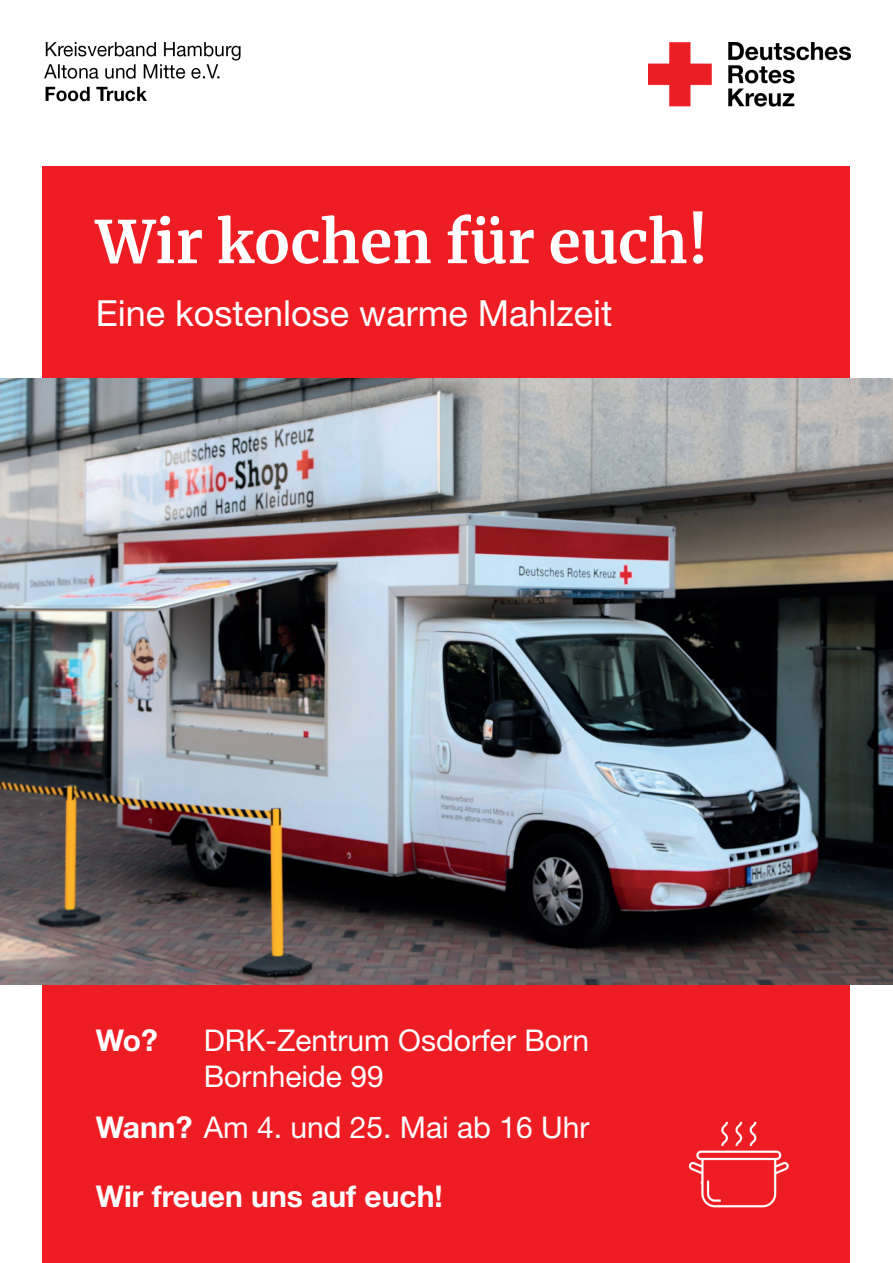
<style>
.page{position:relative;width:893px;height:1263px;background:#fff}
.page>*{position:absolute;margin:0;border:0;box-sizing:border-box;transform-origin:0 0}
.t1{font:700 58.5px "Merriweather";color:#fff}
.t2{font:36px "Helvetica Neue LT Std";color:#fff}
.t3{font:30px/36px "Helvetica Neue LT Std";color:#fff}
.t4{font:700 30px "Helvetica Neue LT Std";color:#fff}
.s1{font-weight:700}
</style>
<div class="page">
<img style="left:648px;top:43px;width:202px;height:63px">
<img style="left:44px;top:43px;width:197px;height:59px">
<div style="left:43px;top:167px;width:807px;height:1096px;background:#ee1d23"></div>
<img style="left:0;top:378px;width:893px;height:606px">
<img style="left:688px;top:1121px;width:101px;height:87px">
<h1 class="t1" style="left:96px;top:201px;width:614px">Wir kochen für euch!</h1>
<p class="t2" style="left:96px;top:291px;width:518px">Eine kostenlose warme Mahlzeit</p>
<p class="t4" style="left:96px;top:1022px;width:64px">Wo?</p>
<p class="t3" style="left:204px;top:1022px;width:387px">DRK-Zentrum Osdorfer Born<br>Bornheide 99</p>
<p class="t3" style="left:96px;top:1109px;width:495px"><span class="s1">Wann?</span> Am 4. und 25. Mai ab 16 Uhr</p>
<p class="t4" style="left:96px;top:1177px;width:349px">Wir freuen uns auf euch!</p>
</div>
